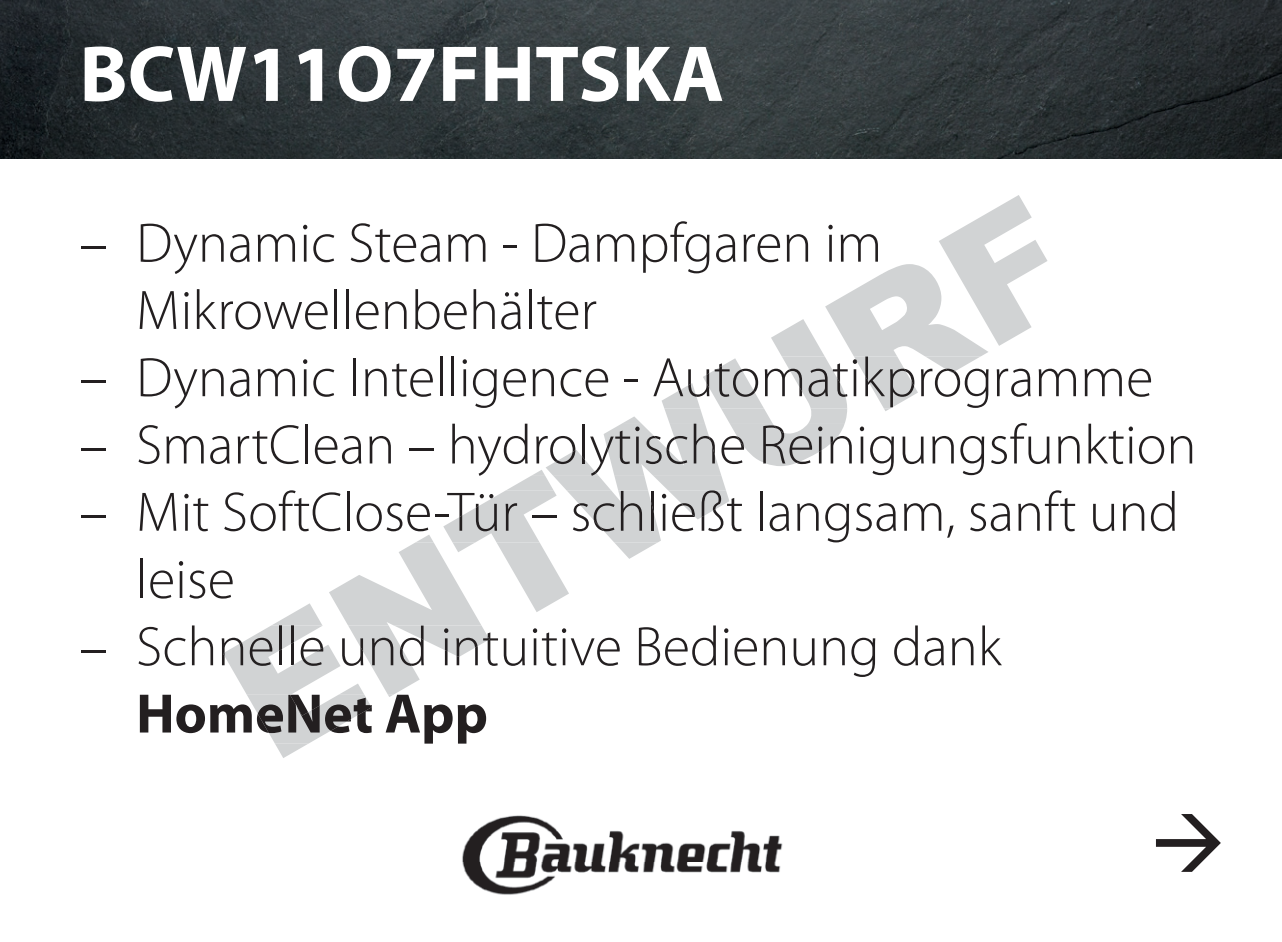
<style>
.page{position:relative;width:1282px;height:942px;background:#fff}
.page>*{position:absolute;margin:0;border:0;box-sizing:border-box;transform-origin:0 0}
.t1{font:700 80px "Myriad Pro";color:#fff}
.t2{font:300 56px/67.2px "Myriad Pro";color:#231f20;text-align:justify}
.t3{font:700 56px "Myriad Pro";color:#231f20}
</style>
<div class="page">
<img style="left:0;top:0;width:1281px;height:159px">
<img style="left:462px;top:815px;width:321px;height:80px">
<svg style="left:223px;top:195px;width:824px;height:562px"></svg>
<h1 class="t1" style="left:79px;top:22px;width:646px">BCW11O7FHTSKA</h1>
<p class="t2" style="left:79px;top:209px;width:29px">–</p>
<p class="t2" style="left:79px;top:343px;width:29px">– – –</p>
<p class="t2" style="left:136px;top:209px;width:747px">Dynamic Steam - Dampfgaren im</p>
<p class="t2" style="left:136px;top:276px;width:462px">Mikrowellenbehälter</p>
<p class="t2" style="left:136px;top:343px;width:1018px">Dynamic Intelligence - Automatikprogramme</p>
<p class="t2" style="left:136px;top:410px;width:1061px">SmartClean – hydrolytische Reinigungsfunktion</p>
<p class="t2" style="left:136px;top:477px;width:1044px">Mit SoftClose-Tür – schließt langsam, sanft und</p>
<p class="t2" style="left:136px;top:545px;width:100px">leise</p>
<p class="t2" style="left:79px;top:612px;width:923px">– Schnelle und intuitive Bedienung dank</p>
<p class="t3" style="left:136px;top:676px;width:353px">HomeNet App</p>
</div>
